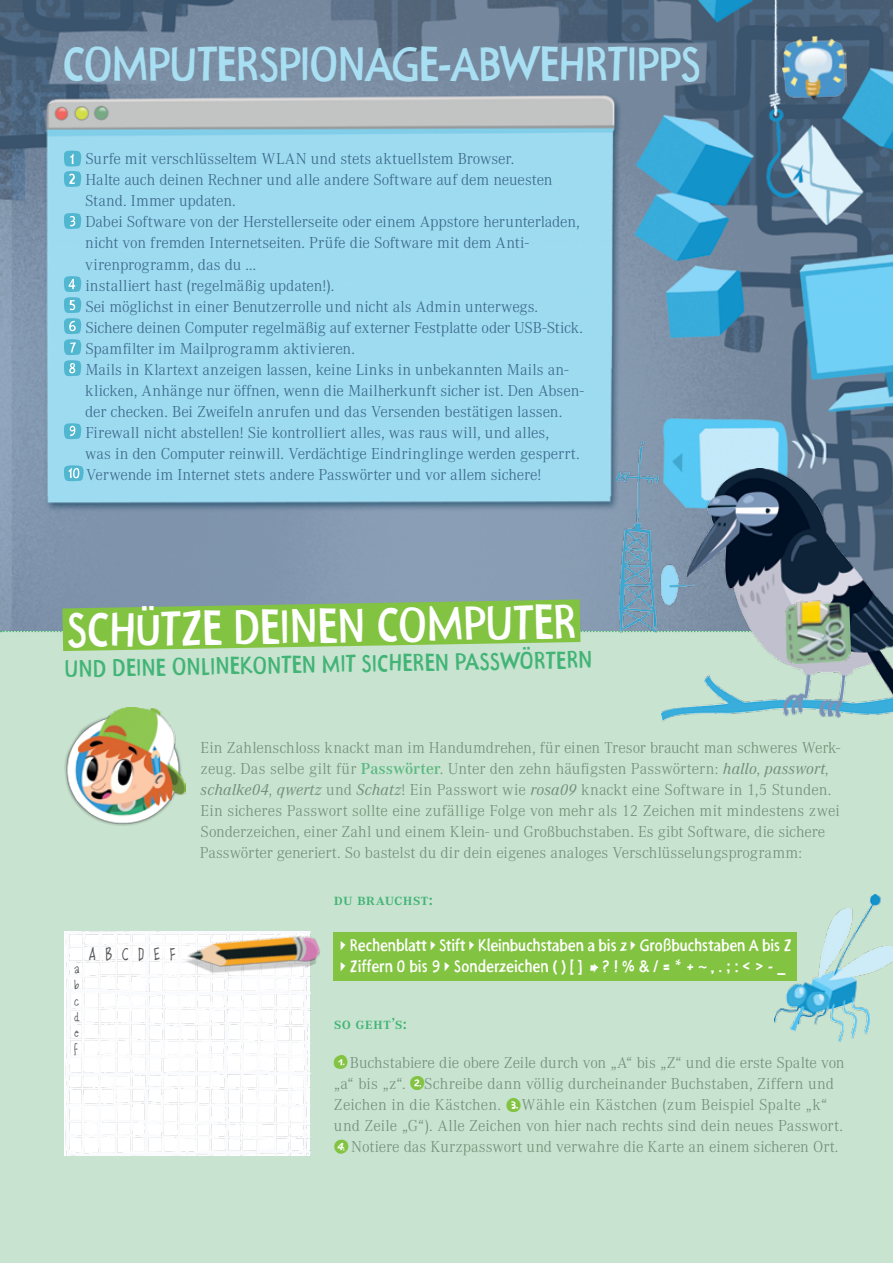
<style>
.page{position:relative;width:893px;height:1263px;background:#fff}
.page>*{position:absolute;margin:0;border:0;box-sizing:border-box;transform-origin:0 0}
.t1{font:48px "Frutimex Condensed";letter-spacing:-.005em;color:#a8dff2}
.t2{font:48px "Frutimex Condensed";color:#fff}
.t3{font:24px "Frutimex Condensed";color:#41b476}
.t4{font:300 16.5px/21px "Corporate A";letter-spacing:-.005em;color:#3d688b}
.t5{font:300 16.5px/21px "Corporate A";color:#748f7a}
.t6{font:16.5px/21px "Frutimex Condensed";letter-spacing:.035em;color:#fff}
.t7{font:600 16.5px "Corporate ASC";letter-spacing:.01em;color:#41b476}
.t8{font:16.5px "mxr tdk reg";color:#58595b}
.t9{font:12px/15.8px "mxr tdk reg";color:#58595b;text-align:justify}
.s1{font-size:43.5px}
.s2{font-weight:600;color:#5bb982}
.s3{font-weight:400;font-style:italic}
.s4{font-size:17.25px}
.s5{font-family:"Frutimex Condensed";font-weight:400;color:#82c341}
</style>
<div class="page">
<img style="left:0;top:0;width:893px;height:631px">
<div style="left:0;top:631px;width:893px;height:632px;background:#c8e3cf"></div>
<div style="left:334px;top:932px;width:463px;height:49px;background:#82c341"></div>
<img style="left:64px;top:931px;width:246px;height:225px">
<div style="left:335px;top:1055px;width:12px;height:12px;background:#fff;border-radius:50%"></div>
<div style="left:412px;top:1078px;width:11px;height:11px;background:#fff;border-radius:50%"></div>
<div style="left:508px;top:1099px;width:11px;height:12px;background:#fff;border-radius:50%"></div>
<div style="left:335px;top:1141px;width:12px;height:11px;background:#fff;border-radius:50%"></div>
<img style="left:64px;top:707px;width:122px;height:118px">
<img style="left:661px;top:469px;width:232px;height:253px">
<img style="left:616px;top:441px;width:79px;height:158px">
<img style="left:775px;top:895px;width:118px;height:146px">
<svg style="left:1px;top:599px;width:892px;height:52px"></svg>
<svg style="left:64px;top:151px;width:17px;height:36px"></svg>
<svg style="left:64px;top:213px;width:17px;height:16px"></svg>
<svg style="left:64px;top:423px;width:17px;height:16px"></svg>
<svg style="left:64px;top:465px;width:20px;height:16px"></svg>
<svg style="left:64px;top:276px;width:17px;height:100px;background:#74c6dc"></svg>
<img style="left:182px;top:931px;width:138px;height:79px">
<img style="left:784px;top:598px;width:67px;height:66px">
<img style="left:781px;top:35px;width:67px;height:65px">
<h1 class="t1" style="left:62px;top:34px;width:640px">Computerspionage-Abwehrtipps</h1>
<p class="t4" style="left:85px;top:149px;width:500px">Surfe mit verschlüsseltem WLAN und stets aktuellstem Browser.<br>Halte auch deinen Rechner und alle andere Software auf dem neuesten Stand. Immer updaten.<br>Dabei Software von der Herstellerseite oder einem Appstore herunterladen, nicht von fremden Internetseiten. Prüfe die Software mit dem Anti&shy;virenprogramm, das du …<br>installiert hast (regelmäßig updaten!).<br>Sei möglichst in einer Benutzerrolle und nicht als Admin unterwegs.<br>Sichere deinen Computer regelmäßig auf externer Festplatte oder USB-Stick.<br>Spamfilter im Mailprogramm aktivieren.<br>Mails in Klartext anzeigen lassen, keine Links in unbekannten Mails an&shy;klicken, Anhänge nur öffnen, wenn die Mailherkunft sicher ist. Den Absen&shy;der checken. Bei Zweifeln anrufen und das Versenden bestätigen lassen.<br>Firewall nicht abstellen! Sie kontrolliert alles, was raus will, und alles,<br>was in den Computer reinwill. Verdächtige Eindringlinge werden gesperrt.<br>Verwende im Internet stets andere Passwörter und vor allem sichere!</p>
<h1 class="t2" style="left:67px;top:600px;width:512px;rotate:-1deg">sch<span class="s1">ü</span>tze deinen computer</h1>
<h2 class="t3" style="left:64px;top:654px;width:529px;rotate:-1deg">und deine onlinekonten mit sicheren passwörtern</h2>
<p class="t5" style="left:200px;top:737px;width:642px">Ein Zahlenschloss knackt man im Handumdrehen, für einen Tresor braucht man schweres Werk&shy;zeug. Das selbe gilt für <span class="s2">Passwörter</span>. Unter den zehn häufigsten Passwörtern: <span class="s3">hallo</span>, <span class="s3">passwort</span>, <span class="s3">schalke04</span>, <span class="s3">qwertz</span> und <span class="s3">Schatz</span>! Ein Passwort wie <span class="s3">rosa09</span> knackt eine Software in 1,5 Stunden.<br>Ein sicheres Passwort sollte eine zufällige Folge von mehr als 12 Zeichen mit mindestens zwei Sonderzeichen, einer Zahl und einem Klein- und Großbuchstaben. Es gibt Software, die sichere Passwörter generiert. So bastelst du dir dein eigenes analoges Verschlüsselungsprogramm:</p>
<p class="t9" style="left:74px;top:962px;width:7px">a b c d e f</p>
<p class="t8" style="left:89px;top:943px;width:89px">A B C D E F</p>
<p class="t7" style="left:334px;top:890px;width:101px">du brauchst:</p>
<p class="t6" style="left:341px;top:935px;width:451px"><span class="s4">{</span> Rechenblatt <span class="s4">{</span> Stift <span class="s4">{</span> Kleinbuchstaben a bis z <span class="s4">{</span> Großbuchstaben A bis Z <span class="s4">{</span> Ziffern 0 bis 9 <span class="s4">{</span> Sonderzeichen ( ) [ ] } ? ! % &amp; / = * + ~ , . ; : &lt; &gt; - _</p>
<p class="t7" style="left:334px;top:1014px;width:74px">so geht’s:</p>
<p class="t5" style="left:334px;top:1053px;width:512px"><span class="s5">Õ</span> Buchstabiere die obere Zeile durch von „A“ bis „Z“ und die erste Spalte von „a“ bis „z“. <span class="s5">”</span> Schreibe dann völlig durcheinander Buchstaben, Ziffern und Zeichen in die Kästchen. <span class="s5">á</span> Wähle ein Kästchen (zum Beispiel Spalte „k“ und Zeile „G“). Alle Zeichen von hier nach rechts sind dein neues Passwort. <span class="s5">à</span> Notiere das Kurzpasswort und verwahre die Karte an einem sicheren Ort.</p>
</div>
